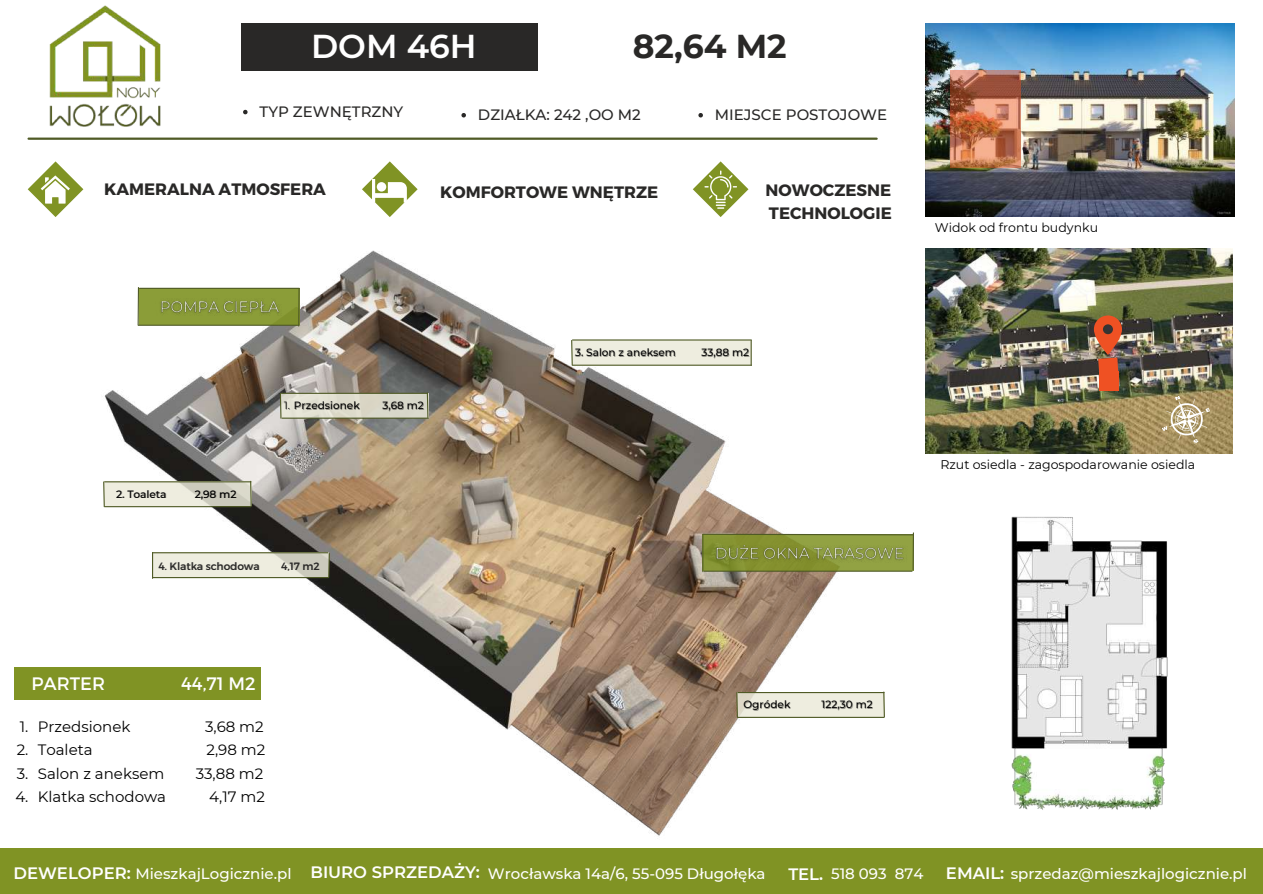
<style>
.page{position:relative;width:1263px;height:894px;background:#fff}
.page>*{position:absolute;margin:0;border:0;box-sizing:border-box;transform-origin:0 0}
.t1{font:700 33px "Montserrat";color:#292827}
.t2{font:600 33px "Montserrat";color:#fff}
.t3{font:18px "Montserrat";color:#fff}
.t4{font:700 16.5px/22.5px "Montserrat";color:#292827}
.t5{font:500 15px "Montserrat";color:#fff}
.t6{font:15px/23.5px "Montserrat";color:#000;text-align:justify}
.t7{font:500 15px "Montserrat";color:#292827}
.t8{font:12.6px "Montserrat";color:#000}
.t9{font:500 10.5px "Montserrat";color:#000}
.t10{font:10.5px "Montserrat";color:#292827}
.s1{font-weight:400;color:rgb(0 0 0/.4)}
.s2{font-weight:600;font-size:16.5px}
</style>
<div class="page">
<hr style="left:29px;top:137px;width:848px;height:3px;background:#4f5a25">
<div style="left:241px;top:24px;width:297px;height:47px;background:#292827"></div>
<img style="left:31px;top:5px;width:148px;height:133px">
<img style="left:925px;top:23px;width:309px;height:193px">
<img style="left:925px;top:249px;width:307px;height:204px">
<img style="left:14px;top:250px;width:887px;height:586px">
<svg style="left:28px;top:161px;width:55px;height:56px"></svg>
<svg style="left:362px;top:161px;width:56px;height:56px"></svg>
<svg style="left:693px;top:161px;width:55px;height:56px"></svg>
<div style="left:0;top:847px;width:1263px;height:46px;background:#809324"></div>
<div style="left:14px;top:666px;width:247px;height:33px;background:#809324"></div>
<svg style="left:153px;top:553px;width:175px;height:24px;fill:#eeeddf"></svg>
<hr style="left:153px;top:552px;width:175px;height:1px;background:#4f5a25">
<svg style="left:152px;top:552px;width:1px;height:26px"></svg>
<hr style="left:153px;top:577px;width:175px;height:1px;background:#4f5a25">
<svg style="left:328px;top:552px;width:2px;height:26px"></svg>
<div style="left:702px;top:534px;width:212px;height:36px;background:linear-gradient(to right,#818f2d,#95a547)"></div>
<svg style="left:702px;top:533px;width:210px;height:3px"></svg>
<hr style="left:702px;top:534px;width:1px;height:37px;background:#4f5a25">
<hr style="left:704px;top:570px;width:208px;height:1px;background:#4f5a25">
<hr style="left:912px;top:532px;width:2px;height:38px;background:#4f5a25">
<div style="left:139px;top:288px;width:161px;height:36px;background:#8b9d38"></div>
<hr style="left:140px;top:288px;width:159px;height:1px;background:#4f5a25">
<hr style="left:138px;top:324px;width:161px;height:2px;background:#4f5a25">
<hr style="left:298px;top:289px;width:2px;height:37px;background:#4f5a25">
<hr style="left:138px;top:287px;width:1px;height:37px;background:#4f5a25">
<svg style="left:105px;top:482px;width:144px;height:24px;fill:#eeeddf"></svg>
<hr style="left:105px;top:481px;width:146px;height:1px;background:#4f5a25">
<hr style="left:105px;top:506px;width:146px;height:1px;background:#4f5a25">
<svg style="left:103px;top:480px;width:2px;height:27px"></svg>
<svg style="left:249px;top:480px;width:3px;height:27px"></svg>
<div style="left:281px;top:393px;width:147px;height:24px;background:linear-gradient(to right,#e6e4d5,#d5d4c6)"></div>
<hr style="left:281px;top:392px;width:147px;height:2px;background:#4f5a25">
<svg style="left:279px;top:392px;width:3px;height:27px"></svg>
<svg style="left:426px;top:391px;width:3px;height:27px"></svg>
<div style="left:572px;top:340px;width:179px;height:24px;background:#ebeada"></div>
<hr style="left:572px;top:339px;width:179px;height:1px;background:#4f5a25">
<hr style="left:573px;top:364px;width:178px;height:1px;background:#4f5a25">
<svg style="left:570px;top:339px;width:3px;height:27px"></svg>
<svg style="left:751px;top:340px;width:1px;height:25px"></svg>
<hr style="left:282px;top:417px;width:146px;height:1px;background:#4f5a25">
<div style="left:737px;top:692px;width:148px;height:24px;background:#ebeada"></div>
<hr style="left:738px;top:691px;width:146px;height:2px;background:#4f5a25">
<hr style="left:738px;top:716px;width:146px;height:1px;background:#4f5a25">
<svg style="left:736px;top:691px;width:2px;height:27px"></svg>
<svg style="left:883px;top:690px;width:2px;height:27px"></svg>
<img style="left:1011px;top:516px;width:157px;height:294px">
<div style="left:1099px;top:371px;width:20px;height:19px;background:#ef5123"></div>
<svg style="left:1094px;top:315px;width:28px;height:60px"></svg>
<img style="left:950px;top:70px;width:71px;height:98px">
<svg style="left:1160px;top:392px;width:53px;height:53px"></svg>
<svg style="left:461px;top:113px;width:5px;height:4px"></svg>
<svg style="left:698px;top:113px;width:5px;height:4px"></svg>
<svg style="left:243px;top:110px;width:5px;height:4px"></svg>
<img style="left:711px;top:539px;width:197px;height:28px">
<img style="left:161px;top:300px;width:124px;height:21px">
<h1 class="t2" style="left:311px;top:26px;width:167px">DOM 46H</h1>
<h1 class="t1" style="left:633px;top:26px;width:155px">82,64 M2</h1>
<p class="t7" style="left:260px;top:102px;width:145px">TYP ZEWNĘTRZNY</p>
<p class="t7" style="left:478px;top:105px;width:164px">DZIAŁKA: 242 ,OO M2</p>
<p class="t7" style="left:715px;top:105px;width:174px">MIEJSCE POSTOJOWE</p>
<p class="t4" style="left:104px;top:177px;width:223px">KAMERALNA ATMOSFERA</p>
<p class="t4" style="left:440px;top:180px;width:220px">KOMFORTOWE WNĘTRZE</p>
<p class="t4" style="left:766px;top:178px;width:128px">NOWOCZESNE<br>TECHNOLOGIE</p>
<p class="t8" style="left:935px;top:220px;width:165px">Widok od frontu budynku</p>
<p class="t9" style="left:116px;top:487px;width:52px">2. Toaleta</p>
<p class="t9" style="left:195px;top:487px;width:43px">2,98 m2</p>
<p class="t9" style="left:285px;top:399px;width:77px"><span class="s1">1.</span> Przedsionek</p>
<p class="t9" style="left:382px;top:399px;width:43px">3,68 m2</p>
<p class="t10" style="left:158px;top:559px;width:103px">4. Klatka schodowa</p>
<p class="t10" style="left:281px;top:559px;width:40px">4,17 m2</p>
<p class="t3" style="left:31px;top:671px;width:75px">PARTER</p>
<p class="t3" style="left:181px;top:671px;width:76px">44,71 M2</p>
<p class="t6" style="left:38px;top:714px;width:94px">Przedsionek</p>
<p class="t6" style="left:205px;top:714px;width:60px">3,68 m2</p>
<p class="t6" style="left:38px;top:737px;width:56px">Toaleta</p>
<p class="t6" style="left:207px;top:737px;width:60px">2,98 m2</p>
<p class="t6" style="left:38px;top:761px;width:128px">Salon z aneksem</p>
<p class="t6" style="left:196px;top:761px;width:69px">33,88 m2</p>
<p class="t6" style="left:38px;top:785px;width:130px">Klatka schodowa</p>
<p class="t6" style="left:209px;top:785px;width:57px">4,17 m2</p>
<p class="t6" style="left:15px;top:714px;width:15px">1.<br>2.<br>3.<br>4.</p>
<p class="t9" style="left:575px;top:346px;width:102px">3. Salon z aneksem</p>
<p class="t9" style="left:701px;top:346px;width:49px">33,88 m2</p>
<p class="t8" style="left:940px;top:457px;width:256px">Rzut osiedla - zagospodarowanie osiedla</p>
<p class="t9" style="left:743px;top:698px;width:49px">Ogródek</p>
<p class="t9" style="left:822px;top:698px;width:53px">122,30 m2</p>
<p class="t5" style="left:13px;top:864px;width:754px"><span class="s2">DEWELOPER:</span> MieszkajLogicznie.pl <span class="s2">BIURO SPRZEDAŻY:</span> Wrocławska 14a/6, 55-095 Długołęka</p>
<p class="t5" style="left:788px;top:864px;width:137px"><span class="s2">TEL.</span> 518 093 874</p>
<p class="t5" style="left:946px;top:864px;width:303px"><span class="s2">EMAIL:</span> sprzedaz@mieszkajlogicznie.pl</p>
</div>
